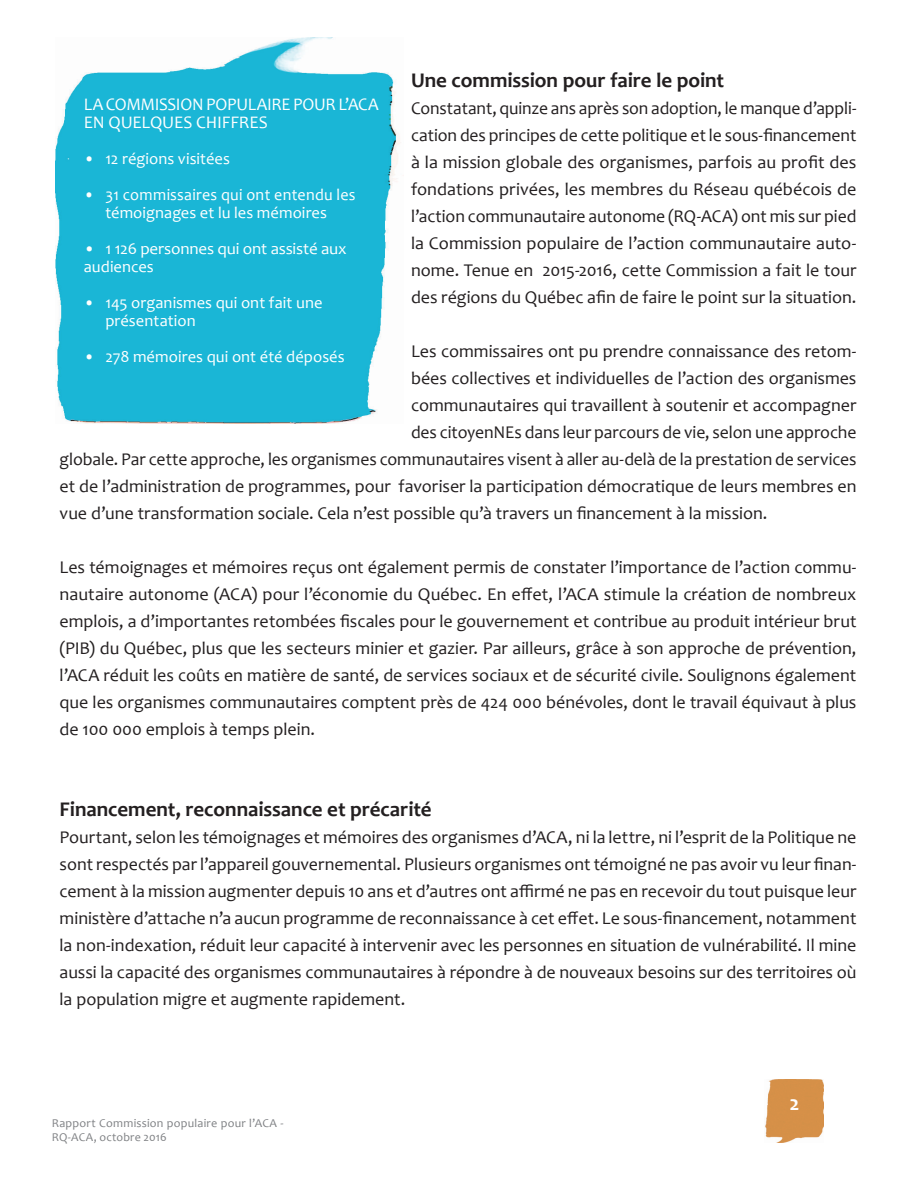
<style>
.page{position:relative;width:918px;height:1188px;background:#fff}
.page>*{position:absolute;margin:0;border:0;box-sizing:border-box;transform-origin:0 0}
.t1{font:700 21px "Candara";letter-spacing:-.005em;color:#231f20}
.t2{font:700 21px "Candara";color:#fff}
.t3{font:18px/27px "Candara";color:#231f20;text-align:justify}
.t4{font:17.7px/18px "Candara";letter-spacing:-.015em;color:#fff}
.t5{font:16.5px/18px "Candara";letter-spacing:.005em;color:#fff}
.t6{font:12px/13.5px "Candara";letter-spacing:.015em;color:#808285}
</style>
<div class="page">
<img style="left:55px;top:37px;width:345px;height:387px">
<img style="left:765px;top:1079px;width:59px;height:64px">
<p class="t1" style="left:411px;top:67px;width:315px">Une commission pour faire le point</p>
<p class="t3" style="left:411px;top:95px;width:447px">Constatant, quinze ans après son adoption, le manque d’appli&shy;cation des principes de cette politique et le sous-financement à la mission globale des organismes, parfois au profit des fondations privées, les membres du Réseau québécois de l’action communautaire autonome (RQ-ACA) ont mis sur pied la Commission populaire de l’action communautaire auto&shy;nome. Tenue en 2015-2016, cette Commission a fait le tour des régions du Québec afin de faire le point sur la situation.</p>
<p class="t3" style="left:411px;top:338px;width:447px">Les commissaires ont pu prendre connaissance des retom-</p>
<p class="t3" style="left:411px;top:365px;width:447px">bées collectives et individuelles de l’action des organismes</p>
<p class="t3" style="left:411px;top:392px;width:447px">communautaires qui travaillent à soutenir et accompagner</p>
<p class="t3" style="left:411px;top:419px;width:447px">des citoyenNEs dans leur parcours de vie, selon une approche</p>
<p class="t3" style="left:60px;top:446px;width:798px">globale. Par cette approche, les organismes communautaires visent à aller au-delà de la prestation de services</p>
<p class="t3" style="left:60px;top:473px;width:798px">et de l’administration de programmes, pour favoriser la participation démocratique de leurs membres en</p>
<p class="t3" style="left:60px;top:500px;width:709px">vue d’une transformation sociale. Cela n’est possible qu’à travers un financement à la mission.</p>
<p class="t3" style="left:60px;top:554px;width:798px">Les témoignages et mémoires reçus ont également permis de constater l’importance de l’action commu&shy;nautaire autonome (ACA) pour l’économie du Québec. En effet, l’ACA stimule la création de nombreux emplois, a d’importantes retombées fiscales pour le gouvernement et contribue au produit intérieur brut (PIB) du Québec, plus que les secteurs minier et gazier. Par ailleurs, grâce à son approche de prévention, l’ACA réduit les coûts en matière de santé, de services sociaux et de sécurité civile. Soulignons également que les organismes communautaires comptent près de 424 000 bénévoles, dont le travail équivaut à plus de 100 000 emplois à temps plein.</p>
<p class="t4" style="left:84px;top:95px;width:296px">LA COMMISSION POPULAIRE POUR L’ACA<br>EN QUELQUES CHIFFRES</p>
<p class="t5" style="left:84px;top:150px;width:148px">• 12 régions visitées</p>
<p class="t5" style="left:84px;top:186px;width:273px;text-align:center">• 31 commissaires qui ont entendu les témoignages et lu les mémoires</p>
<p class="t5" style="left:84px;top:240px;width:264px">• 1 126 personnes qui ont assisté aux audiences</p>
<p class="t5" style="left:105px;top:294px;width:219px;text-indent:-21px">• 145 organismes qui ont fait une présentation</p>
<p class="t5" style="left:84px;top:348px;width:262px">• 278 mémoires qui ont été déposés</p>
<p class="t1" style="left:60px;top:796px;width:374px">Financement, reconnaissance et précarité</p>
<p class="t3" style="left:60px;top:824px;width:798px">Pourtant, selon les témoignages et mémoires des organismes d’ACA, ni la lettre, ni l’esprit de la Politique ne sont respectés par l’appareil gouvernemental. Plusieurs organismes ont témoigné ne pas avoir vu leur finan&shy;cement à la mission augmenter depuis 10 ans et d’autres ont affirmé ne pas en recevoir du tout puisque leur ministère d’attache n’a aucun programme de reconnaissance à cet effet. Le sous-financement, notamment la non-indexation, réduit leur capacité à intervenir avec les personnes en situation de vulnérabilité. Il mine aussi la capacité des organismes communautaires à répondre à de nouveaux besoins sur des territoires où la population migre et augmente rapidement.</p>
<p class="t6" style="left:52px;top:1116px;width:233px">Rapport Commission populaire pour l’ACA -<br>RQ-ACA, octobre 2016</p>
<p class="t2" style="left:789px;top:1090px;width:12px">2</p>
</div>
